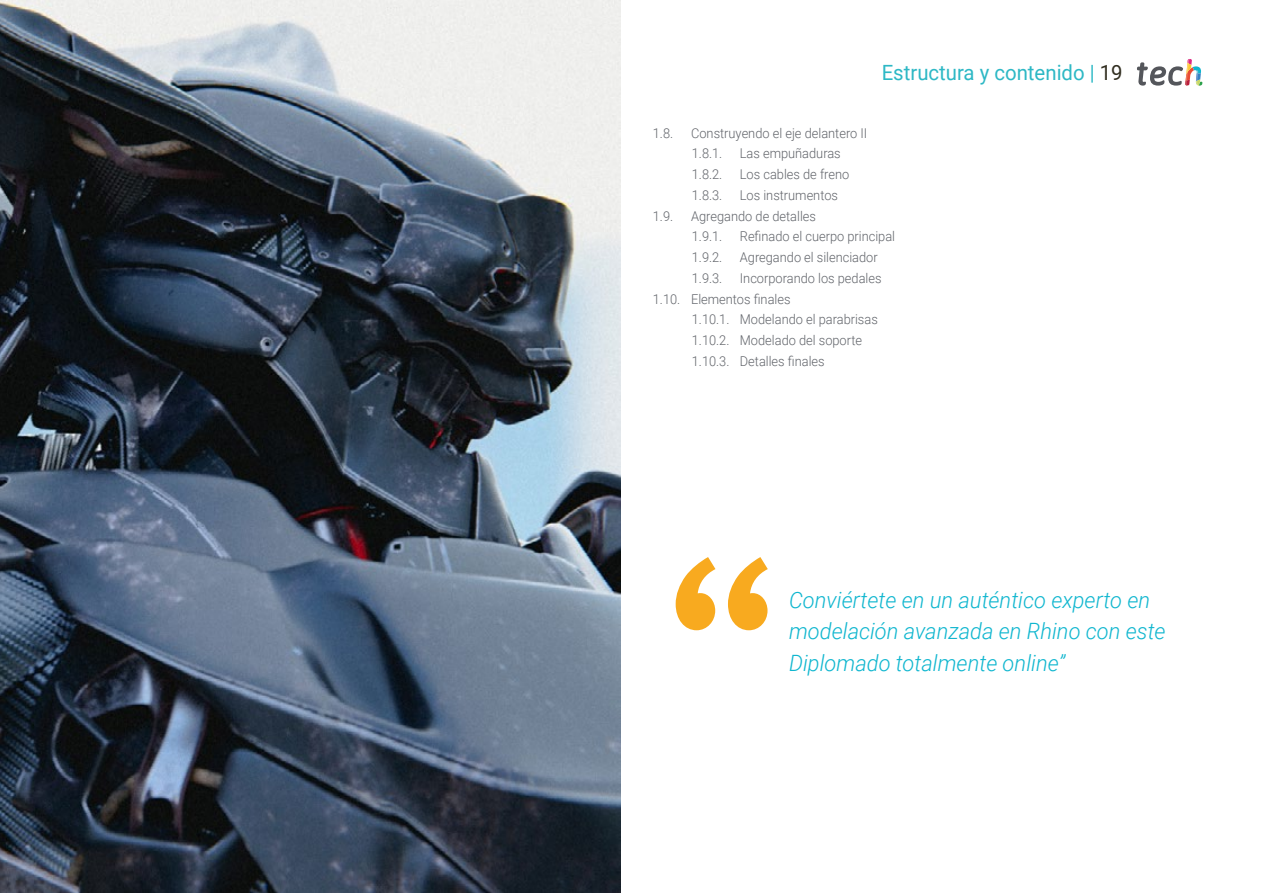
<style>
.page{position:relative;width:1263px;height:893px;background:#fff}
.page>*{position:absolute;margin:0;border:0;box-sizing:border-box;transform-origin:0 0}
.t1{font:italic 300 22.5px/31.5px "Roboto";color:#0fb6cf}
.t2{font:21px "Roboto";color:#2db8c5}
.t3{font:300 13.5px/20.7px "Roboto";color:#61646a;scale:.95 1}
.s1{color:#312e20}
</style>
<div class="page">
<svg style="left:676px;top:557px;width:92px;height:73px"></svg>
<svg style="left:1137px;top:59px;width:65px;height:27px"></svg>
<img style="left:0;top:0;width:621px;height:893px">
<p class="t3" style="left:653px;top:122px;width:23px">1.8.</p>
<p class="t3" style="left:691px;top:122px;width:187px">Construyendo el eje delantero II<br>1.8.1.</p>
<p class="t3" style="left:740px;top:143px;width:108px">Las empuñaduras</p>
<p class="t3" style="left:692px;top:164px;width:34px">1.8.2.</p>
<p class="t3" style="left:740px;top:164px;width:117px">Los cables de freno</p>
<p class="t3" style="left:692px;top:184px;width:34px">1.8.3.</p>
<p class="t3" style="left:740px;top:184px;width:105px">Los instrumentos</p>
<h2 class="t2" style="left:882px;top:57px;width:242px">Estructura y contenido | <span class="s1">19</span></h2>
<p class="t3" style="left:653px;top:205px;width:23px">1.9.</p>
<p class="t3" style="left:691px;top:205px;width:133px">Agregando de detalles<br>1.9.1.</p>
<p class="t3" style="left:740px;top:226px;width:165px">Refinado el cuerpo principal</p>
<p class="t3" style="left:692px;top:247px;width:34px">1.9.2.</p>
<p class="t3" style="left:740px;top:247px;width:147px">Agregando el silenciador</p>
<p class="t3" style="left:692px;top:267px;width:34px">1.9.3.</p>
<p class="t3" style="left:653px;top:267px;width:242px;text-indent:87px">Incorporando los pedales<br>1.10. Elementos finales</p>
<p class="t3" style="left:692px;top:309px;width:197px">1.10.1. Modelando el parabrisas<br>1.10.2. Modelado del soporte<br>1.10.3. Detalles finales</p>
<h1 class="t1" style="left:789px;top:583px;width:378px">Conviértete en un auténtico experto en modelación avanzada en Rhino con este<br>Diplomado totalmente online”</h1>
</div>
